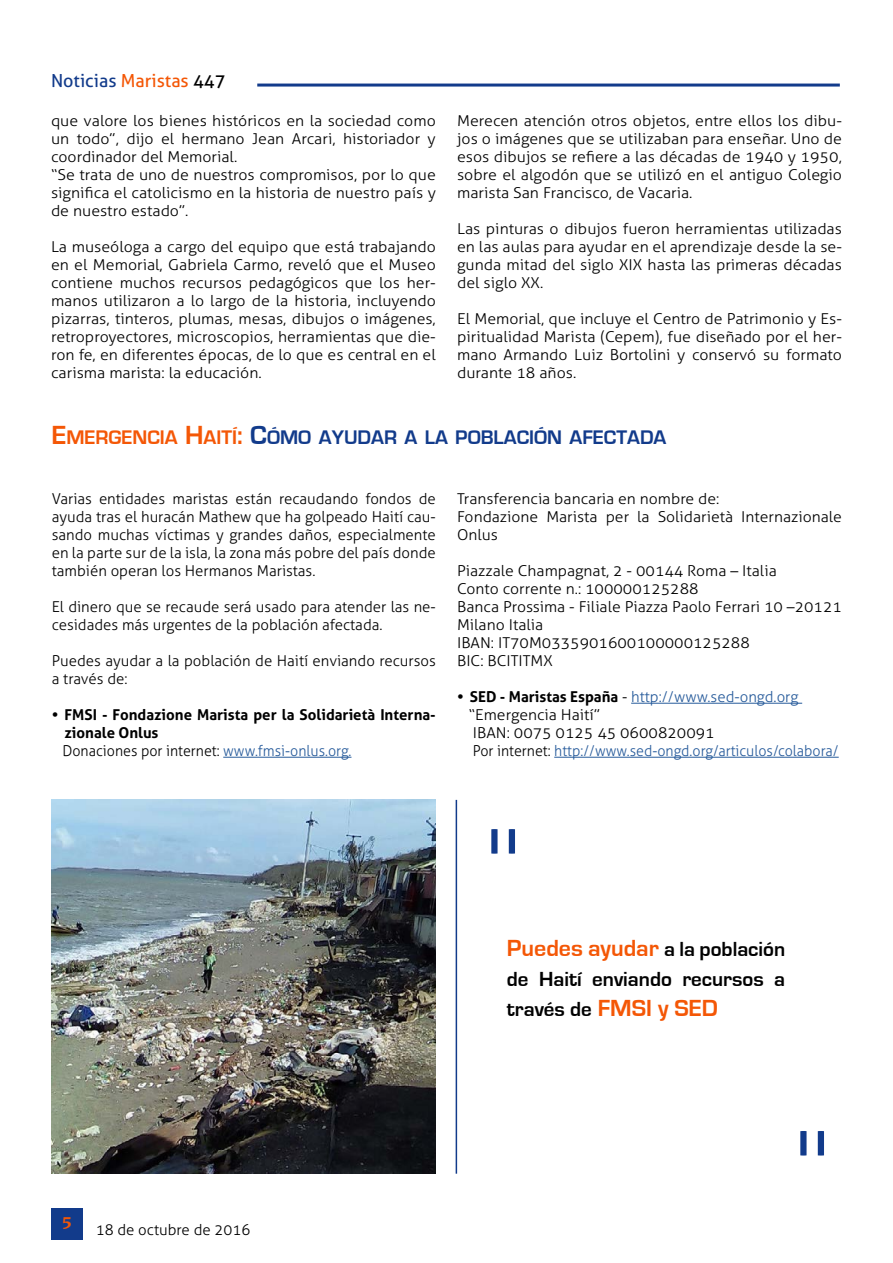
<style>
.page{position:relative;width:893px;height:1263px;background:#fff}
.page>*{position:absolute;margin:0;border:0;box-sizing:border-box;transform-origin:0 0}
.t1{font:300 90px "Aller";color:#123b8b}
.t2{font:700 24px "Eurostile";color:#f45706}
.t3{font:700 21px/30px "Eurostile";color:#000}
.t4{font:700 20.25px "Eurostile";color:#123b8b}
.t5{font:18px "Aller";color:#123b8b}
.t6{font:700 18px "Novarese IT Cby BT";color:#f45706}
.t7{font:300 15px/18px "Aller";color:#000;text-align:justify;scale:1.06 1}
.t8{font:300 15px/18px "Aller";color:#000}
.t9{font:300 15px/18px "Aller";color:#000;scale:1.05 1}
.t10{font:300 15px/18px "Aller";color:#275b9b}
.t11{font:700 15px/18px "Aller";color:#000}
.s1{color:#f45706}
.s2{color:#000}
.s3{font-size:27px;color:#f45706}
.s4{font-size:27px}
.s5{font-weight:300}
.s6{font-weight:300;color:#275b9b}
.s7{font-weight:700;color:#000}
.s8{font-size:21px;color:#000}
.s9{font-size:24px;color:#f45706}
</style>
<div class="page">
<hr style="left:257px;top:84px;width:583px;height:3px;background:#123b8b">
<div style="left:51px;top:1208px;width:32px;height:31px;background:#123b8b"></div>
<hr style="left:223px;top:757px;width:128px;height:1px;background:#275b9b">
<hr style="left:456px;top:800px;width:1px;height:374px;background:#123b8b">
<hr style="left:631px;top:703px;width:171px;height:1px;background:#275b9b">
<hr style="left:554px;top:757px;width:285px;height:1px;background:#275b9b">
<img style="left:52px;top:800px;width:384px;height:374px">
<p class="t5" style="left:51px;top:69px;width:176px">Noticias <span class="s1">Maristas</span> <span class="s2">447</span></p>
<p class="t7" style="left:51px;top:112px;width:365px;text-align:left">que valore los bienes históricos en la sociedad como un todo”, dijo el hermano Jean Arcari, historiador y coordinador del Memorial.<br>“Se trata de uno de nuestros compromisos, por lo que significa el catolicismo en la historia de nuestro país y de nuestro estado”.</p>
<p class="t7" style="left:51px;top:238px;width:365px">La museóloga a cargo del equipo que está trabajando en el Memorial, Gabriela Carmo, reveló que el Museo contiene muchos recursos pedagógicos que los her&shy;manos utilizaron a lo largo de la historia, incluyendo pizarras, tinteros, plumas, mesas, dibujos o imágenes, retroproyectores, microscopios, herramientas que die&shy;ron fe, en diferentes épocas, de lo que es central en el carisma marista: la educación.</p>
<p class="t7" style="left:457px;top:112px;width:365px">Merecen atención otros objetos, entre ellos los dibu&shy;jos o imágenes que se utilizaban para enseñar. Uno de esos dibujos se refiere a las décadas de 1940 y 1950, sobre el algodón que se utilizó en el antiguo Colegio marista San Francisco, de Vacaria.</p>
<p class="t7" style="left:457px;top:220px;width:365px">Las pinturas o dibujos fueron herramientas utilizadas en las aulas para ayudar en el aprendizaje desde la se&shy;gunda mitad del siglo XIX hasta las primeras décadas del siglo XX.</p>
<p class="t7" style="left:457px;top:310px;width:365px">El Memorial, que incluye el Centro de Patrimonio y Es&shy;piritualidad Marista (Cepem), fue diseñado por el her&shy;mano Armando Luiz Bortolini y conservó su formato durante 18 años.</p>
<h3 class="t4" style="left:52px;top:427px;width:616px"><span class="s3">E</span><span class="s1">MERGENCIA</span> <span class="s3">H</span><span class="s1">AITÍ</span><span class="s3">:</span> <span class="s4">C</span>ÓMO AYUDAR A LA POBLACIÓN AFECTADA</h3>
<p class="t8" style="left:52px;top:490px;width:386px;text-align:justify">Varias entidades maristas están recaudando fondos de ayuda tras el huracán Mathew que ha golpeado Haití cau&shy;sando muchas víctimas y grandes daños, especialmente en la parte sur de la isla, la zona más pobre del país donde también operan los Hermanos Maristas.</p>
<p class="t8" style="left:52px;top:598px;width:386px">El dinero que se recaude será usado para atender las ne&shy;cesidades más urgentes de la población afectada.</p>
<p class="t8" style="left:52px;top:652px;width:385px">Puedes ayudar a la población de Haití enviando recursos a través de:</p>
<p class="t11" style="left:63px;top:706px;width:375px;text-indent:-11px">• FMSI - Fondazione Marista per la Solidarietà Interna&shy;zionale Onlus<br><span class="s5">Donaciones por internet:</span> <span class="s6">www.fmsi-onlus.org.</span></p>
<p class="t9" style="left:457px;top:490px;width:368px">Transferencia bancaria en nombre de:<br>Fondazione Marista per la Solidarietà Internazionale<br>Onlus</p>
<p class="t9" style="left:457px;top:562px;width:368px">Piazzale Champagnat, 2 - 00144 Roma – Italia<br>Conto corrente n.: 100000125288<br>Banca Prossima - Filiale Piazza Paolo Ferrari 10 –20121<br>Milano Italia<br>IBAN: IT70M0335901600100000125288<br>BIC: BCITITMX</p>
<p class="t10" style="left:469px;top:688px;width:371px;text-indent:-12px"><span class="s7">• SED - Maristas España</span> <span class="s2">-</span> http://www.sed-ongd.org <span class="s2">“Emergencia Haití”<br>IBAN: 0075 0125 45 0600820091<br>Por internet:</span> http://www.sed-ongd.org/articulos/colabora/</p>
<h1 class="t1" style="left:485px;top:808px;width:39px">"</h1>
<h2 class="t2" style="left:507px;top:935px;width:280px">Puedes ayudar <span class="s8">a la población</span></h2>
<h3 class="t3" style="left:507px;top:964px;width:280px">de Haití enviando recursos a través de <span class="s9">FMSI y SED</span></h3>
<p class="t6" style="left:62px;top:1212px;width:12px">5</p>
<p class="t8" style="left:96px;top:1220px;width:156px">18 de octubre de 2016</p>
<h1 class="t1" style="left:794px;top:1110px;width:39px">"</h1>
</div>
